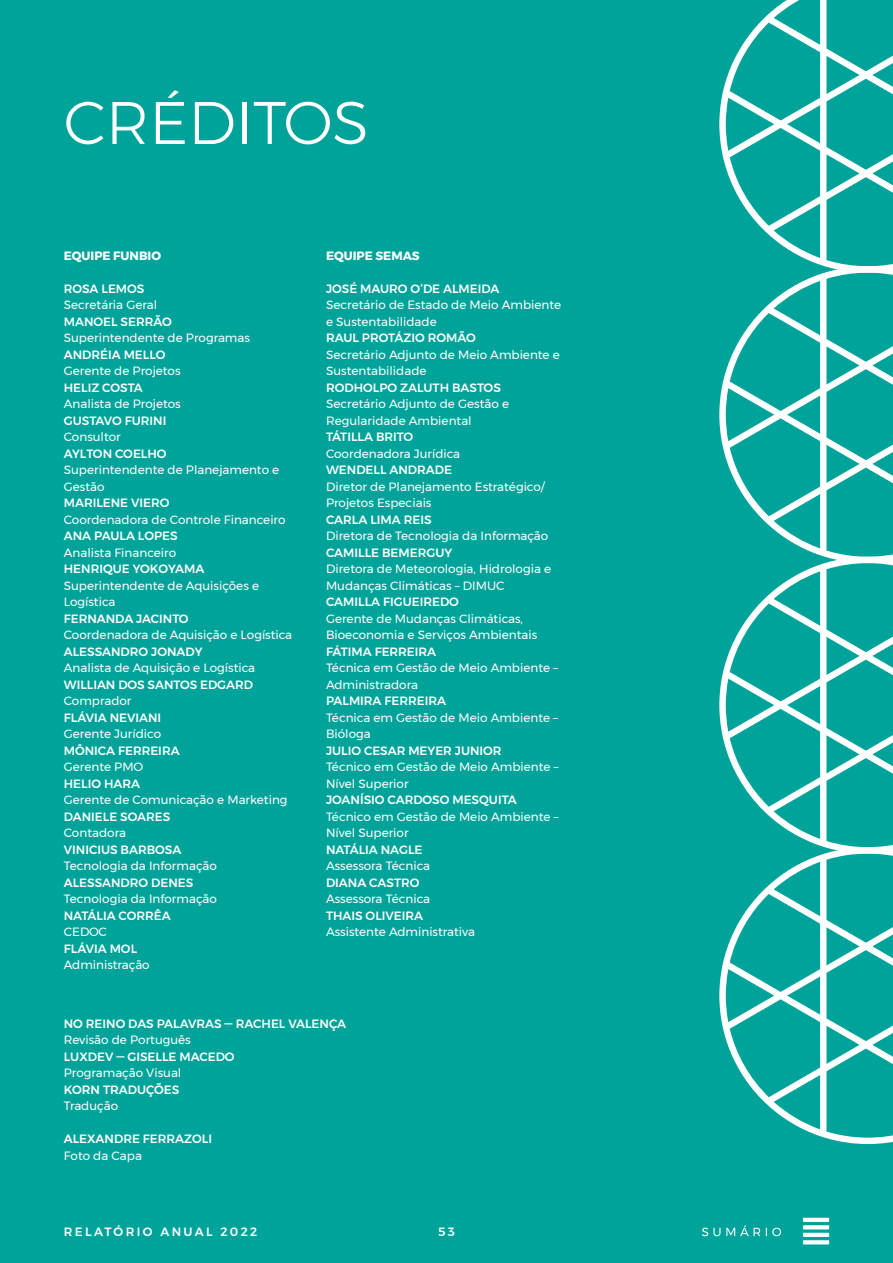
<style>
.page{position:relative;width:893px;height:1263px;background:#00a39a}
.page>*{position:absolute;margin:0;border:0;box-sizing:border-box;transform-origin:0 0}
.t1{font:300 60px "Montserrat";color:#fff}
.t2{font:12px/16.5px "Montserrat";color:#fff}
.t3{font:500 12px "Montserrat";color:#fff}
.t4{font:700 12px "Montserrat";color:#fff}
.t5{font:500 12px "Montserrat";letter-spacing:.2em;color:#fff}
</style>
<div class="page">
<svg style="left:719px;top:0;width:174px;height:266px"></svg>
<svg style="left:719px;top:266px;width:174px;height:291px"></svg>
<svg style="left:719px;top:557px;width:174px;height:290px"></svg>
<svg style="left:719px;top:847px;width:174px;height:297px"></svg>
<svg style="left:803px;top:1218px;width:26px;height:26px"></svg>
<svg style="left:702px;top:1225px;width:79px;height:11px"></svg>
<h1 class="t1" style="left:64px;top:78px;width:307px">CRÉDITOS</h1>
<p class="t4" style="left:64px;top:246px;width:99px">EQUIPE FUNBIO</p>
<p class="t3" style="left:64px;top:279px;width:82px">ROSA LEMOS</p>
<p class="t2" style="left:64px;top:296px;width:95px">Secretária Geral</p>
<p class="t3" style="left:64px;top:312px;width:110px">MANOEL SERRÃO</p>
<p class="t2" style="left:64px;top:329px;width:188px">Superintendente de Programas</p>
<p class="t3" style="left:64px;top:345px;width:103px">ANDRÉIA MELLO</p>
<p class="t2" style="left:64px;top:362px;width:118px">Gerente de Projetos</p>
<p class="t3" style="left:64px;top:378px;width:81px">HELIZ COSTA</p>
<p class="t2" style="left:64px;top:395px;width:119px">Analista de Projetos</p>
<p class="t3" style="left:64px;top:411px;width:104px">GUSTAVO FURINI</p>
<p class="t2" style="left:64px;top:428px;width:58px">Consultor</p>
<p class="t3" style="left:64px;top:444px;width:104px">AYLTON COELHO</p>
<p class="t2" style="left:64px;top:461px;width:217px">Superintendente de Planejamento e<br>Gestão</p>
<p class="t3" style="left:64px;top:493px;width:107px">MARILENE VIERO</p>
<p class="t2" style="left:64px;top:511px;width:223px">Coordenadora de Controle Financeiro</p>
<p class="t3" style="left:64px;top:526px;width:115px">ANA PAULA LOPES</p>
<p class="t2" style="left:64px;top:544px;width:114px">Analista Financeiro</p>
<p class="t3" style="left:64px;top:559px;width:142px">HENRIQUE YOKOYAMA</p>
<p class="t2" style="left:64px;top:577px;width:197px">Superintendente de Aquisições e<br>Logística</p>
<p class="t3" style="left:64px;top:609px;width:126px">FERNANDA JACINTO</p>
<p class="t2" style="left:64px;top:626px;width:230px">Coordenadora de Aquisição e Logística</p>
<p class="t3" style="left:64px;top:642px;width:140px">ALESSANDRO JONADY</p>
<p class="t2" style="left:64px;top:659px;width:193px">Analista de Aquisição e Logística</p>
<p class="t3" style="left:64px;top:675px;width:191px">WILLIAN DOS SANTOS EDGARD</p>
<p class="t2" style="left:64px;top:692px;width:69px">Comprador</p>
<p class="t3" style="left:64px;top:708px;width:99px">FLÁVIA NEVIANI</p>
<p class="t2" style="left:64px;top:725px;width:99px">Gerente Jurídico</p>
<p class="t3" style="left:64px;top:741px;width:117px">MÔNICA FERREIRA</p>
<p class="t2" style="left:64px;top:758px;width:81px">Gerente PMO</p>
<p class="t3" style="left:64px;top:774px;width:78px">HELIO HARA</p>
<p class="t2" style="left:64px;top:791px;width:225px">Gerente de Comunicação e Marketing</p>
<p class="t3" style="left:64px;top:807px;width:108px">DANIELE SOARES</p>
<p class="t2" style="left:64px;top:824px;width:64px">Contadora</p>
<p class="t3" style="left:64px;top:840px;width:119px">VINICIUS BARBOSA</p>
<p class="t2" style="left:64px;top:857px;width:155px">Tecnologia da Informação</p>
<p class="t3" style="left:64px;top:873px;width:131px">ALESSANDRO DENES</p>
<p class="t2" style="left:64px;top:890px;width:155px">Tecnologia da Informação</p>
<p class="t3" style="left:64px;top:906px;width:108px">NATÁLIA CORRÊA</p>
<p class="t2" style="left:64px;top:923px;width:45px">CEDOC</p>
<p class="t3" style="left:64px;top:939px;width:75px">FLÁVIA MOL</p>
<p class="t2" style="left:64px;top:956px;width:87px">Administração</p>
<p class="t4" style="left:326px;top:246px;width:95px">EQUIPE SEMAS</p>
<p class="t3" style="left:326px;top:279px;width:175px">JOSÉ MAURO O’DE ALMEIDA</p>
<p class="t2" style="left:326px;top:296px;width:237px">Secretário de Estado de Meio Ambiente e Sustentabilidade</p>
<p class="t3" style="left:326px;top:328px;width:151px">RAUL PROTÁZIO ROMÃO</p>
<p class="t2" style="left:326px;top:346px;width:235px">Secretário Adjunto de Meio Ambiente e<br>Sustentabilidade</p>
<p class="t3" style="left:326px;top:378px;width:176px">RODHOLPO ZALUTH BASTOS</p>
<p class="t2" style="left:326px;top:395px;width:185px">Secretário Adjunto de Gestão e<br>Regularidade Ambiental</p>
<p class="t3" style="left:326px;top:427px;width:89px">TÁTILLA BRITO</p>
<p class="t2" style="left:326px;top:445px;width:136px">Coordenadora Jurídica</p>
<p class="t3" style="left:326px;top:460px;width:128px">WENDELL ANDRADE</p>
<p class="t2" style="left:326px;top:478px;width:220px">Diretor de Planejamento Estratégico/<br>Projetos Especiais</p>
<p class="t3" style="left:326px;top:510px;width:107px">CARLA LIMA REIS</p>
<p class="t2" style="left:326px;top:527px;width:224px">Diretora de Tecnologia da Informação</p>
<p class="t3" style="left:326px;top:543px;width:128px">CAMILLE BEMERGUY</p>
<p class="t2" style="left:326px;top:560px;width:227px">Diretora de Meteorologia, Hidrologia e<br>Mudanças Climáticas – DIMUC</p>
<p class="t3" style="left:326px;top:592px;width:134px">CAMILLA FIGUEIREDO</p>
<p class="t2" style="left:326px;top:610px;width:213px">Gerente de Mudanças Climáticas,<br>Bioeconomia e Serviços Ambientais</p>
<p class="t3" style="left:326px;top:642px;width:112px">FÁTIMA FERREIRA</p>
<p class="t2" style="left:326px;top:659px;width:234px">Técnica em Gestão de Meio Ambiente –<br>Administradora</p>
<p class="t3" style="left:326px;top:691px;width:122px">PALMIRA FERREIRA</p>
<p class="t2" style="left:326px;top:709px;width:234px">Técnica em Gestão de Meio Ambiente –<br>Bióloga</p>
<p class="t3" style="left:326px;top:741px;width:177px">JULIO CESAR MEYER JUNIOR</p>
<p class="t2" style="left:326px;top:758px;width:234px">Técnico em Gestão de Meio Ambiente –<br>Nível Superior</p>
<p class="t3" style="left:326px;top:790px;width:192px">JOANÍSIO CARDOSO MESQUITA</p>
<p class="t2" style="left:326px;top:808px;width:234px">Técnico em Gestão de Meio Ambiente –<br>Nível Superior</p>
<p class="t3" style="left:326px;top:840px;width:98px">NATÁLIA NAGLE</p>
<p class="t2" style="left:326px;top:857px;width:106px">Assessora Técnica</p>
<p class="t3" style="left:326px;top:873px;width:95px">DIANA CASTRO</p>
<p class="t2" style="left:326px;top:890px;width:106px">Assessora Técnica</p>
<p class="t3" style="left:326px;top:906px;width:99px">THAIS OLIVEIRA</p>
<p class="t2" style="left:326px;top:923px;width:151px">Assistente Administrativa</p>
<p class="t3" style="left:64px;top:1014px;width:284px">NO REINO DAS PALAVRAS — RACHEL VALENÇA</p>
<p class="t2" style="left:64px;top:1031px;width:129px">Revisão de Português</p>
<p class="t3" style="left:64px;top:1047px;width:172px">LUXDEV — GISELLE MACEDO</p>
<p class="t2" style="left:64px;top:1064px;width:119px">Programação Visual</p>
<p class="t3" style="left:64px;top:1080px;width:117px">KORN TRADUÇÕES</p>
<p class="t2" style="left:64px;top:1097px;width:56px">Tradução</p>
<p class="t3" style="left:64px;top:1129px;width:150px">ALEXANDRE FERRAZOLI</p>
<p class="t2" style="left:64px;top:1147px;width:80px">Foto da Capa</p>
<p class="t5" style="left:64px;top:1222px;width:195px">RELATÓRIO ANUAL 2022</p>
<p class="t3" style="left:438px;top:1222px;width:18px">53</p>
</div>
